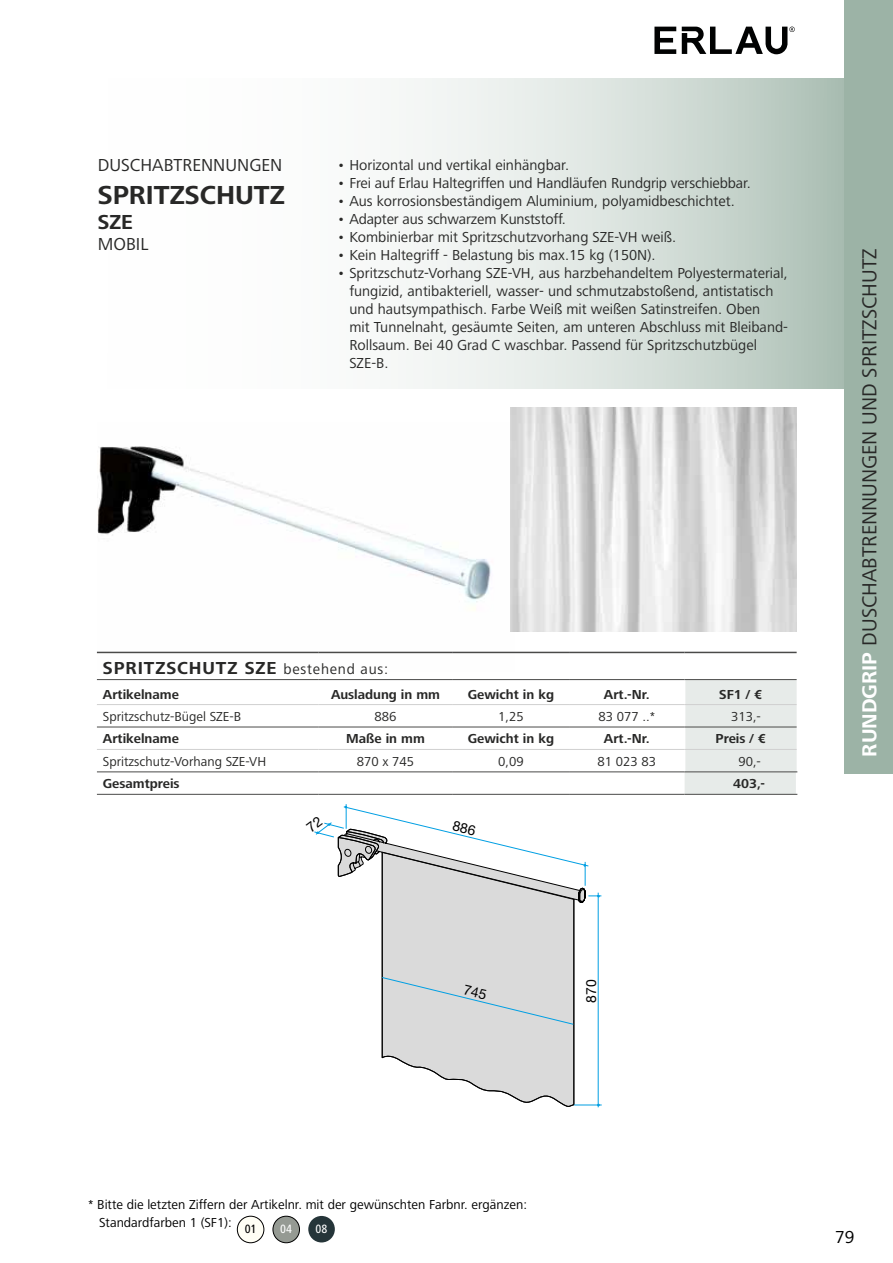
<style>
.page{position:relative;width:893px;height:1263px;background:#fff}
.page>*{position:absolute;margin:0;border:0;box-sizing:border-box;transform-origin:0 0}
.t1{font:700 27px "Frutiger Next LT";color:#282827}
.t2{font:21px "Frutiger Next LT";color:#282827}
.t3{font:700 21px "Frutiger Next LT";color:#282827}
.t4{font:700 18px "Frutiger Next LT";letter-spacing:.05em;color:#282827}
.t5{font:18px "Frutiger Next LT";color:#282827}
.t6{font:18px "Frutiger Next LT";color:#000}
.t7{font:15px/18px "Frutiger Next LT";color:#282827}
.t8{font:13.95px "Helvetica Neue";color:#000}
.t9{font:700 13.5px "Frutiger Next LT";color:#282827}
.t10{font:13.5px "Frutiger Next LT";color:#282827}
.t11{font:13.5px/18px "Frutiger Next LT";color:#000}
.t12{font:500 condensed 12.45px "Frutiger Next LT";color:#fff}
.t13{font:500 condensed 12.45px "Frutiger Next LT";color:#000}
.s1{font-weight:400;font-size:15px}
.s2{font-weight:700;color:#fff}
</style>
<div class="page">
<div style="left:237px;top:1216px;width:27px;height:27px;background:#fffef5;border-radius:50%"></div>
<div style="left:237px;top:1216px;width:27px;height:27px;border:1px solid #000;border-radius:50%"></div>
<div style="left:308px;top:1216px;width:27px;height:26px;background:#253539;border-radius:50%"></div>
<div style="left:273px;top:1216px;width:26px;height:27px;background:#959a93;border-radius:50%"></div>
<div style="left:273px;top:1216px;width:27px;height:27px;border:1px solid #000;border-radius:50%"></div>
<svg style="left:654px;top:27px;width:22px;height:27px"></svg>
<svg style="left:682px;top:27px;width:113px;height:27px"></svg>
<svg style="left:406px;top:79px;width:438px;height:310px"></svg>
<img style="left:98px;top:446px;width:416px;height:208px">
<svg style="left:315px;top:804px;width:287px;height:303px"></svg>
<div style="left:684px;top:680px;width:113px;height:114px;background:#e7ebe9"></div>
<hr style="left:97px;top:679px;width:221px;height:1px;background:#4a4a49">
<hr style="left:318px;top:679px;width:135px;height:1px;background:#4a4a49">
<hr style="left:453px;top:679px;width:116px;height:1px;background:#4a4a49">
<hr style="left:569px;top:679px;width:116px;height:1px;background:#4a4a49">
<hr style="left:685px;top:679px;width:112px;height:1px;background:#4a4a49">
<hr style="left:97px;top:727px;width:221px;height:1px;background:#4a4a49">
<hr style="left:318px;top:727px;width:135px;height:1px;background:#4a4a49">
<hr style="left:453px;top:727px;width:116px;height:1px;background:#4a4a49">
<hr style="left:569px;top:727px;width:116px;height:1px;background:#4a4a49">
<hr style="left:685px;top:727px;width:112px;height:1px;background:#4a4a49">
<hr style="left:97px;top:771px;width:221px;height:1px;background:#4a4a49">
<hr style="left:318px;top:771px;width:135px;height:1px;background:#4a4a49">
<hr style="left:453px;top:771px;width:116px;height:1px;background:#4a4a49">
<hr style="left:569px;top:771px;width:116px;height:1px;background:#4a4a49">
<hr style="left:685px;top:771px;width:112px;height:1px;background:#4a4a49">
<hr style="left:97px;top:794px;width:221px;height:1px;background:#4a4a49">
<hr style="left:318px;top:794px;width:135px;height:1px;background:#4a4a49">
<hr style="left:453px;top:794px;width:116px;height:1px;background:#4a4a49">
<hr style="left:569px;top:794px;width:116px;height:1px;background:#4a4a49">
<hr style="left:685px;top:794px;width:112px;height:1px;background:#4a4a49">
<hr style="left:97px;top:704px;width:221px;height:1px;background:#d0d0d0">
<hr style="left:318px;top:704px;width:135px;height:1px;background:#d0d0d0">
<hr style="left:453px;top:704px;width:116px;height:1px;background:#d0d0d0">
<hr style="left:569px;top:704px;width:116px;height:1px;background:#d0d0d0">
<hr style="left:685px;top:704px;width:112px;height:1px;background:#d0d0d0">
<hr style="left:97px;top:749px;width:221px;height:1px;background:#d0d0d0">
<hr style="left:318px;top:749px;width:135px;height:1px;background:#d0d0d0">
<hr style="left:453px;top:749px;width:116px;height:1px;background:#d0d0d0">
<hr style="left:569px;top:749px;width:116px;height:1px;background:#d0d0d0">
<hr style="left:685px;top:749px;width:112px;height:1px;background:#d0d0d0">
<hr style="left:97px;top:652px;width:221px;height:1px;background:#4a4a49">
<hr style="left:318px;top:652px;width:135px;height:1px;background:#4a4a49">
<hr style="left:453px;top:652px;width:116px;height:1px;background:#4a4a49">
<hr style="left:569px;top:652px;width:116px;height:1px;background:#4a4a49">
<hr style="left:685px;top:652px;width:112px;height:1px;background:#4a4a49">
<div style="left:844px;top:0;width:49px;height:774px;background:#9cb3a6"></div>
<img style="left:510px;top:408px;width:287px;height:223px">
<svg style="left:314px;top:816px;width:16px;height:18px"></svg>
<svg style="left:337px;top:821px;width:249px;height:83px"></svg>
<svg style="left:463px;top:985px;width:24px;height:14px"></svg>
<p class="t5" style="left:98px;top:155px;width:186px">DUSCHABTRENNUNGEN</p>
<h1 class="t1" style="left:98px;top:180px;width:189px">SPRITZSCHUTZ</h1>
<h2 class="t3" style="left:98px;top:210px;width:37px">SZE</h2>
<p class="t5" style="left:98px;top:234px;width:52px">MOBIL</p>
<p class="t7" style="left:337px;top:156px;width:234px">• Horizontal und vertikal einhängbar.</p>
<p class="t7" style="left:337px;top:174px;width:415px">• Frei auf Erlau Haltegriffen und Handläufen Rundgrip verschiebbar.</p>
<p class="t7" style="left:337px;top:192px;width:399px">• Aus korrosionsbeständigem Aluminium, polyamidbeschichtet.</p>
<p class="t7" style="left:337px;top:210px;width:230px">• Adapter aus schwarzem Kunststoff.</p>
<p class="t7" style="left:337px;top:228px;width:340px">• Kombinierbar mit Spritzschutzvorhang SZE-VH weiß.</p>
<p class="t7" style="left:337px;top:246px;width:320px">• Kein Haltegriff - Belastung bis max.15 kg (150N).</p>
<p class="t7" style="left:349px;top:264px;width:440px;text-indent:-12px">• Spritzschutz-Vorhang SZE-VH, aus harzbehandeltem Polyestermaterial, fungizid, antibakteriell, wasser- und schmutzabstoßend, antistatisch und hautsympathisch. Farbe Weiß mit weißen Satinstreifen. Oben<br>mit Tunnelnaht, gesäumte Seiten, am unteren Abschluss mit Bleiband-Rollsaum. Bei 40 Grad C waschbar. Passend für Spritzschutzbügel SZE-B.</p>
<p class="t4" style="left:103px;top:657px;width:287px">SPRITZSCHUTZ SZE <span class="s1">bestehend aus:</span></p>
<p class="t9" style="left:103px;top:686px;width:78px">Artikelname</p>
<p class="t9" style="left:331px;top:686px;width:110px">Ausladung in mm</p>
<p class="t9" style="left:468px;top:686px;width:88px">Gewicht in kg</p>
<p class="t9" style="left:604px;top:686px;width:47px">Art.-Nr.</p>
<p class="t9" style="left:719px;top:686px;width:44px">SF1 / €</p>
<p class="t10" style="left:103px;top:709px;width:140px">Spritzschutz-Bügel SZE-B</p>
<p class="t10" style="left:375px;top:709px;width:23px">886</p>
<p class="t10" style="left:498px;top:709px;width:27px">1,25</p>
<p class="t10" style="left:598px;top:709px;width:58px">83 077 ..*</p>
<p class="t10" style="left:731px;top:709px;width:31px">313,-</p>
<p class="t9" style="left:103px;top:731px;width:78px">Artikelname</p>
<p class="t9" style="left:346px;top:731px;width:80px">Maße in mm</p>
<p class="t9" style="left:468px;top:731px;width:88px">Gewicht in kg</p>
<p class="t9" style="left:604px;top:731px;width:47px">Art.-Nr.</p>
<p class="t9" style="left:716px;top:731px;width:51px">Preis / €</p>
<p class="t10" style="left:103px;top:754px;width:165px">Spritzschutz-Vorhang SZE-VH</p>
<p class="t10" style="left:357px;top:754px;width:59px">870 x 745</p>
<p class="t10" style="left:498px;top:754px;width:27px">0,09</p>
<p class="t10" style="left:598px;top:754px;width:60px">81 023 83</p>
<p class="t10" style="left:739px;top:754px;width:24px">90,-</p>
<p class="t9" style="left:103px;top:776px;width:78px">Gesamtpreis</p>
<p class="t9" style="left:733px;top:776px;width:33px">403,-</p>
<h2 class="t2" style="left:858px;top:757px;width:510px;rotate:-90deg"><span class="s2">RUNDGRIP</span> DUSCHABTRENNUNGEN UND SPRITZSCHUTZ</h2>
<p class="t8" style="left:583px;top:1003px;width:25px;rotate:-90deg">870</p>
<p class="t11" style="left:99px;top:1195px;width:429px;text-indent:-11px">* Bitte die letzten Ziffern der Artikelnr. mit der gewünschten Farbnr. ergänzen:<br>Standardfarben 1 (SF1):</p>
<p class="t13" style="left:245px;top:1222px;width:13px">01</p>
<p class="t12" style="left:280px;top:1222px;width:13px">04</p>
<p class="t12" style="left:316px;top:1222px;width:13px">08</p>
<p class="t6" style="left:835px;top:1227px;width:21px">79</p>
</div>
